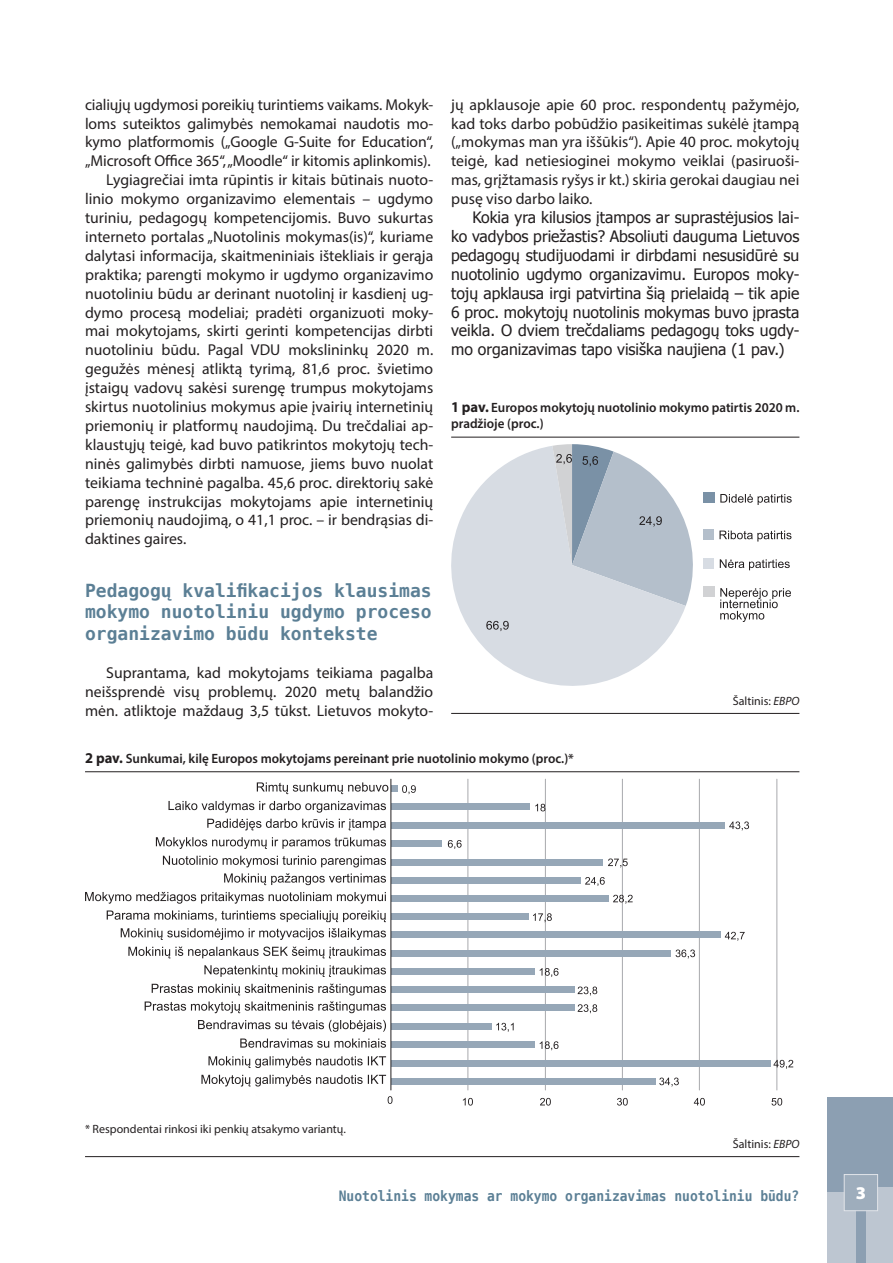
<style>
.page{position:relative;width:893px;height:1263px;background:#fff}
.page>*{position:absolute;margin:0;border:0;box-sizing:border-box;transform-origin:0 0}
.t1{font:700 18px/21.6px "DejaVu Sans Mono";color:#5b7f95;text-align:justify}
.t2{font:900 18px "Myriad Pro";color:#fff}
.t3{font:15.75px/18.9px "Myriad Pro";color:#231f20;text-align:justify}
.t4{font:15.75px/18.9px "Tahoma";color:#231f20;text-align:justify}
.t5{font:700 14.25px "DejaVu Sans Mono";color:#5b7f95;scale:.91 1}
.t6{font:600 13.5px/16.2px "Myriad Pro";color:#231f20}
.t7{font:12px "Myriad Pro";color:#231f20}
.s1{font-weight:700;font-size:15px}
.s2{font-style:italic}
</style>
<div class="page">
<div style="left:828px;top:1097px;width:65px;height:166px;background:#8c9fb2"></div>
<div style="left:828px;top:1192px;width:28px;height:71px;background:#bdc6d1"></div>
<div style="left:867px;top:1187px;width:26px;height:76px;background:#bdc6d1"></div>
<div style="left:844px;top:1174px;width:34px;height:37px;background:#9eadbc;border:1px solid #e1e4e9"></div>
<hr style="left:85px;top:771px;width:714px;height:1px;background:#231f20">
<hr style="left:85px;top:1156px;width:714px;height:1px;background:#231f20">
<hr style="left:467px;top:779px;width:1px;height:311px;background:#a8a9ad">
<hr style="left:545px;top:779px;width:1px;height:311px;background:#a8a9ad">
<hr style="left:622px;top:779px;width:1px;height:311px;background:#a8a9ad">
<hr style="left:699px;top:779px;width:1px;height:311px;background:#a8a9ad">
<hr style="left:776px;top:779px;width:1px;height:311px;background:#a8a9ad">
<div style="left:391px;top:1078px;width:264px;height:6px;background:#96a7b7"></div>
<div style="left:391px;top:1060px;width:379px;height:6px;background:#96a7b7"></div>
<div style="left:391px;top:1041px;width:143px;height:7px;background:#96a7b7"></div>
<div style="left:391px;top:1023px;width:101px;height:7px;background:#96a7b7"></div>
<div style="left:391px;top:1004px;width:183px;height:7px;background:#96a7b7"></div>
<div style="left:391px;top:987px;width:183px;height:6px;background:#96a7b7"></div>
<div style="left:391px;top:968px;width:143px;height:7px;background:#96a7b7"></div>
<div style="left:391px;top:950px;width:280px;height:6px;background:#96a7b7"></div>
<div style="left:391px;top:932px;width:329px;height:6px;background:#96a7b7"></div>
<div style="left:391px;top:913px;width:137px;height:7px;background:#96a7b7"></div>
<div style="left:391px;top:895px;width:217px;height:7px;background:#96a7b7"></div>
<div style="left:391px;top:877px;width:190px;height:6px;background:#96a7b7"></div>
<div style="left:391px;top:859px;width:212px;height:6px;background:#96a7b7"></div>
<div style="left:391px;top:840px;width:51px;height:7px;background:#96a7b7"></div>
<div style="left:391px;top:821px;width:334px;height:7px;background:#96a7b7"></div>
<div style="left:391px;top:804px;width:139px;height:6px;background:#96a7b7"></div>
<div style="left:391px;top:785px;width:7px;height:7px;background:#96a7b7"></div>
<hr style="left:391px;top:779px;width:1px;height:311px;background:#231f20">
<svg style="left:659px;top:1077px;width:20px;height:9px"></svg>
<svg style="left:773px;top:1060px;width:20px;height:9px"></svg>
<svg style="left:540px;top:1041px;width:18px;height:9px"></svg>
<svg style="left:496px;top:1023px;width:18px;height:9px"></svg>
<svg style="left:578px;top:1004px;width:19px;height:9px"></svg>
<svg style="left:578px;top:986px;width:19px;height:9px"></svg>
<svg style="left:540px;top:968px;width:18px;height:9px"></svg>
<svg style="left:676px;top:949px;width:19px;height:9px"></svg>
<svg style="left:725px;top:932px;width:20px;height:9px"></svg>
<svg style="left:533px;top:913px;width:19px;height:9px"></svg>
<svg style="left:613px;top:895px;width:20px;height:9px"></svg>
<svg style="left:585px;top:877px;width:20px;height:9px"></svg>
<svg style="left:608px;top:858px;width:20px;height:9px"></svg>
<svg style="left:448px;top:840px;width:14px;height:9px"></svg>
<svg style="left:729px;top:821px;width:20px;height:9px"></svg>
<svg style="left:535px;top:804px;width:10px;height:7px"></svg>
<svg style="left:402px;top:785px;width:14px;height:9px"></svg>
<svg style="left:388px;top:1096px;width:4px;height:8px"></svg>
<svg style="left:463px;top:1098px;width:10px;height:7px"></svg>
<svg style="left:540px;top:1098px;width:11px;height:7px"></svg>
<svg style="left:617px;top:1098px;width:11px;height:7px"></svg>
<svg style="left:694px;top:1098px;width:11px;height:7px"></svg>
<svg style="left:771px;top:1098px;width:11px;height:7px"></svg>
<svg style="left:201px;top:1075px;width:185px;height:11px"></svg>
<svg style="left:208px;top:1056px;width:178px;height:12px"></svg>
<svg style="left:240px;top:1038px;width:146px;height:10px"></svg>
<svg style="left:198px;top:1020px;width:188px;height:12px"></svg>
<svg style="left:145px;top:1001px;width:241px;height:12px"></svg>
<svg style="left:152px;top:984px;width:234px;height:11px"></svg>
<svg style="left:204px;top:965px;width:182px;height:12px"></svg>
<svg style="left:128px;top:946px;width:258px;height:12px"></svg>
<svg style="left:121px;top:928px;width:265px;height:12px"></svg>
<svg style="left:107px;top:910px;width:279px;height:12px"></svg>
<svg style="left:85px;top:892px;width:301px;height:12px"></svg>
<svg style="left:224px;top:873px;width:162px;height:12px"></svg>
<svg style="left:163px;top:856px;width:223px;height:11px"></svg>
<svg style="left:156px;top:837px;width:230px;height:12px"></svg>
<svg style="left:207px;top:819px;width:179px;height:11px"></svg>
<svg style="left:168px;top:801px;width:218px;height:12px"></svg>
<svg style="left:257px;top:782px;width:131px;height:12px"></svg>
<hr style="left:451px;top:437px;width:348px;height:1px;background:#231f20">
<hr style="left:451px;top:713px;width:348px;height:1px;background:#231f20">
<svg style="left:451px;top:446px;width:235px;height:240px;fill:#d7dce3"></svg>
<div style="left:703px;top:493px;width:12px;height:10px;background:#7a91a6"></div>
<div style="left:703px;top:529px;width:10px;height:10px;background:#b4bfcb"></div>
<div style="left:703px;top:558px;width:10px;height:10px;background:#d7dce3"></div>
<div style="left:703px;top:587px;width:12px;height:10px;background:#d1d2d4"></div>
<svg style="left:486px;top:621px;width:23px;height:10px"></svg>
<svg style="left:552px;top:444px;width:156px;height:162px"></svg>
<svg style="left:720px;top:494px;width:72px;height:11px"></svg>
<svg style="left:719px;top:531px;width:72px;height:10px"></svg>
<svg style="left:720px;top:559px;width:70px;height:11px"></svg>
<svg style="left:720px;top:588px;width:71px;height:34px"></svg>
<p class="t3" style="left:85px;top:95px;width:349px">cialiųjų ugdymosi poreikių turintiems vaikams. Mokyk-</p>
<p class="t3" style="left:85px;top:114px;width:350px">loms suteiktos galimybės nemokamai naudotis mo-</p>
<p class="t3" style="left:85px;top:132px;width:350px">kymo platformomis („Google G-Suite for Education“,</p>
<p class="t3" style="left:85px;top:151px;width:347px">„Microsoft Office 365“, „Moodle“ ir kitomis aplinkomis).</p>
<p class="t3" style="left:106px;top:170px;width:328px">Lygiagrečiai imta rūpintis ir kitais būtinais nuoto-</p>
<p class="t3" style="left:85px;top:189px;width:350px">linio mokymo organizavimo elementais – ugdymo</p>
<p class="t3" style="left:85px;top:208px;width:350px">turiniu, pedagogų kompetencijomis. Buvo sukurtas</p>
<p class="t3" style="left:85px;top:227px;width:350px">interneto portalas „Nuotolinis mokymas(is)“, kuriame</p>
<p class="t3" style="left:85px;top:246px;width:350px">dalytasi informacija, skaitmeniniais ištekliais ir gerąja</p>
<p class="t3" style="left:85px;top:265px;width:350px">praktika; parengti mokymo ir ugdymo organizavimo</p>
<p class="t3" style="left:85px;top:284px;width:350px">nuotoliniu būdu ar derinant nuotolinį ir kasdienį ug-</p>
<p class="t3" style="left:85px;top:303px;width:350px">dymo procesą modeliai; pradėti organizuoti moky-</p>
<p class="t3" style="left:85px;top:321px;width:350px">mai mokytojams, skirti gerinti kompetencijas dirbti</p>
<p class="t3" style="left:85px;top:340px;width:350px">nuotoliniu būdu. Pagal VDU mokslininkų 2020 m.</p>
<p class="t3" style="left:85px;top:359px;width:350px">gegužės mėnesį atliktą tyrimą, 81,6 proc. švietimo</p>
<p class="t3" style="left:85px;top:378px;width:350px">įstaigų vadovų sakėsi surengę trumpus mokytojams</p>
<p class="t3" style="left:85px;top:397px;width:350px">skirtus nuotolinius mokymus apie įvairių internetinių</p>
<p class="t3" style="left:85px;top:416px;width:350px">priemonių ir platformų naudojimą. Du trečdaliai ap-</p>
<p class="t3" style="left:85px;top:435px;width:350px">klaustųjų teigė, kad buvo patikrintos mokytojų tech-</p>
<p class="t3" style="left:85px;top:454px;width:350px">ninės galimybės dirbti namuose, jiems buvo nuolat</p>
<p class="t3" style="left:85px;top:473px;width:350px">teikiama techninė pagalba. 45,6 proc. direktorių sakė</p>
<p class="t3" style="left:85px;top:492px;width:350px">parengę instrukcijas mokytojams apie internetinių</p>
<p class="t3" style="left:85px;top:510px;width:350px">priemonių naudojimą, o 41,1 proc. – ir bendrąsias di-</p>
<p class="t3" style="left:85px;top:529px;width:103px">daktines gaires.</p>
<p class="t1" style="left:85px;top:580px;width:348px">Pedagogų kvalifikacijos klausimas mokymo nuotoliniu ugdymo proceso organizavimo būdu kontekste</p>
<p class="t3" style="left:85px;top:663px;width:350px;text-indent:21px">Suprantama, kad mokytojams teikiama pagalba neišsprendė visų problemų. 2020 metų balandžio mėn. atliktoje maždaug 3,5 tūkst. Lietuvos mokyto-</p>
<p class="t3" style="left:451px;top:95px;width:350px">jų apklausoje apie 60 proc. respondentų pažymėjo, kad toks darbo pobūdžio pasikeitimas sukėlė įtampą („mokymas man yra iššūkis“). Apie 40 proc. mokytojų teigė, kad netiesioginei mokymo veiklai (pasiruoši&shy;mas, grįžtamasis ryšys ir kt.) skiria gerokai daugiau nei pusę viso darbo laiko.</p>
<p class="t4" style="left:451px;top:207px;width:350px;text-indent:21px">Kokia yra kilusios įtampos ar suprastėjusios lai&shy;ko vadybos priežastis? Absoliuti dauguma Lietuvos pedagogų studijuodami ir dirbdami nesusidūrė su nuotolinio ugdymo organizavimu. Europos moky&shy;tojų apklausa irgi patvirtina šią prielaidą – tik apie 6 proc. mokytojų nuotolinis mokymas buvo įprasta veikla. O dviem trečdaliams pedagogų toks ugdy&shy;mo organizavimas tapo visiška naujiena (1 pav.)</p>
<p class="t6" style="left:451px;top:399px;width:350px"><span class="s1">1 pav.</span> Europos mokytojų nuotolinio mokymo patirtis 2020 m. pradžioje (proc.)</p>
<p class="t7" style="left:733px;top:693px;width:68px">Šaltinis: <span class="s2">EBPO</span></p>
<p class="t6" style="left:85px;top:750px;width:490px"><span class="s1">2 pav.</span> Sunkumai, kilę Europos mokytojams pereinant prie nuotolinio mokymo (proc.)*</p>
<p class="t7" style="left:85px;top:1122px;width:262px">* Respondentai rinkosi iki penkių atsakymo variantų.</p>
<p class="t7" style="left:733px;top:1136px;width:68px">Šaltinis: <span class="s2">EBPO</span></p>
<p class="t5" style="left:339px;top:1186px;width:508px">Nuotolinis mokymas ar mokymo organizavimas nuotoliniu būdu?</p>
<p class="t2" style="left:856px;top:1182px;width:12px">3</p>
</div>
